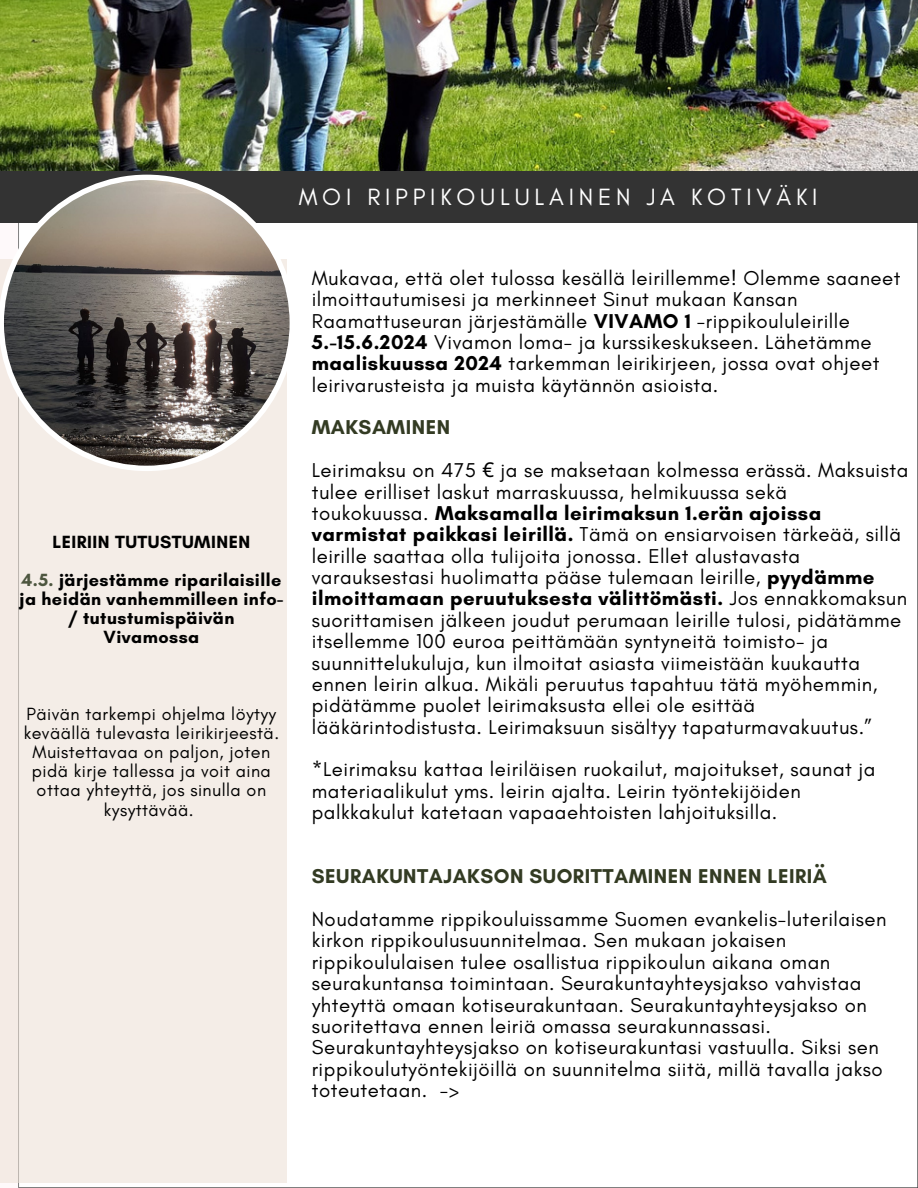
<style>
.page{position:relative;width:918px;height:1188px;background:#fff}
.page>*{position:absolute;margin:0;border:0;box-sizing:border-box;transform-origin:0 0}
.t1{font:24px "Glacial Indifference";letter-spacing:.2em;color:#fff}
.t2{font:20.4px/21.3px "Glacial Indifference";letter-spacing:.025em;color:#000}
.t3{font:700 20.4px "Glacial Indifference";letter-spacing:.025em;color:#333b23}
.t4{font:18px/19.2px "Glacial Indifference";letter-spacing:.025em;color:#000;text-align:center}
.t5{font:700 18px/19.2px "Glacial Indifference";letter-spacing:.025em;color:#000;text-align:center}
.s1{color:#4d563f}
.s2{font-weight:700}
.s3{font-family:"Noto Sans"}
</style>
<div class="page">
<div style="left:0;top:260px;width:287px;height:923px;background:#f4ede7"></div>
<img style="left:0;top:0;width:918px;height:172px">
<div style="left:0;top:172px;width:918px;height:51px;background:#333"></div>
<svg style="left:0;top:175px;width:290px;height:296px"></svg>
<p class="t1" style="left:299px;top:182px;width:520px">MOI RIPPIKOULULAINEN JA KOTIVÄKI</p>
<p class="t5" style="left:53px;top:532px;width:199px">LEIRIIN TUTUSTUMINEN</p>
<p class="t5" style="left:20px;top:570px;width:265px"><span class="s1">4.5.</span> järjestämme riparilaisille ja heidän vanhemmilleen info-/ tutustumispäivän<br>Vivamossa</p>
<p class="t4" style="left:24px;top:704px;width:257px">Päivän tarkempi ohjelma löytyy keväällä tulevasta leirikirjeestä.<br>Muistettavaa on paljon, joten pidä kirje tallessa ja voit aina ottaa yhteyttä, jos sinulla on kysyttävää.</p>
<p class="t2" style="left:312px;top:267px;width:590px">Mukavaa, että olet tulossa kesällä leirillemme! Olemme saaneet ilmoittautumisesi ja merkinneet Sinut mukaan Kansan Raamattuseuran järjestämälle <span class="s2">VIVAMO 1</span> -rippikoululeirille <span class="s2">5.-15.6.2024</span> Vivamon loma- ja kurssikeskukseen. Lähetämme <span class="s2">maaliskuussa 2024</span> tarkemman leirikirjeen, jossa ovat ohjeet leirivarusteista ja muista käytännön asioista.</p>
<p class="t3" style="left:312px;top:415px;width:140px">MAKSAMINEN</p>
<p class="t2" style="left:312px;top:459px;width:598px">Leirimaksu on 475 <span class="s3">€</span> ja se maksetaan kolmessa erässä. Maksuista tulee erilliset laskut marraskuussa, helmikuussa sekä toukokuussa. <span class="s2">Maksamalla leirimaksun 1.erän ajoissa varmistat paikkasi leirillä.</span> Tämä on ensiarvoisen tärkeää, sillä leirille saattaa olla tulijoita jonossa. Ellet alustavasta varauksestasi huolimatta pääse tulemaan leirille, <span class="s2">pyydämme ilmoittamaan peruutuksesta välittömästi.</span> Jos ennakkomaksun suorittamisen jälkeen joudut perumaan leirille tulosi, pidätämme itsellemme 100 euroa peittämään syntyneitä toimisto- ja suunnittelukuluja, kun ilmoitat asiasta viimeistään kuukautta ennen leirin alkua. Mikäli peruutus tapahtuu tätä myöhemmin, pidätämme puolet leirimaksusta ellei ole esittää lääkärintodistusta. Leirimaksuun sisältyy tapaturmavakuutus.”</p>
<p class="t2" style="left:312px;top:759px;width:565px">*Leirimaksu kattaa leiriläisen ruokailut, majoitukset, saunat ja materiaalikulut yms. leirin ajalta. Leirin työntekijöiden palkkakulut katetaan vapaaehtoisten lahjoituksilla.</p>
<p class="t3" style="left:312px;top:864px;width:517px">SEURAKUNTAJAKSON SUORITTAMINEN ENNEN LEIRIÄ</p>
<p class="t2" style="left:312px;top:908px;width:576px">Noudatamme rippikouluissamme Suomen evankelis-luterilaisen kirkon rippikoulusuunnitelmaa. Sen mukaan jokaisen rippikoululaisen tulee osallistua rippikoulun aikana oman seurakuntansa toimintaan. Seurakuntayhteysjakso vahvistaa yhteyttä omaan kotiseurakuntaan. Seurakuntayhteysjakso on suoritettava ennen leiriä omassa seurakunnassasi.<br>Seurakuntayhteysjakso on kotiseurakuntasi vastuulla. Siksi sen rippikoulutyöntekijöillä on suunnitelma siitä, millä tavalla jakso toteutetaan. -&gt;</p>
</div>
